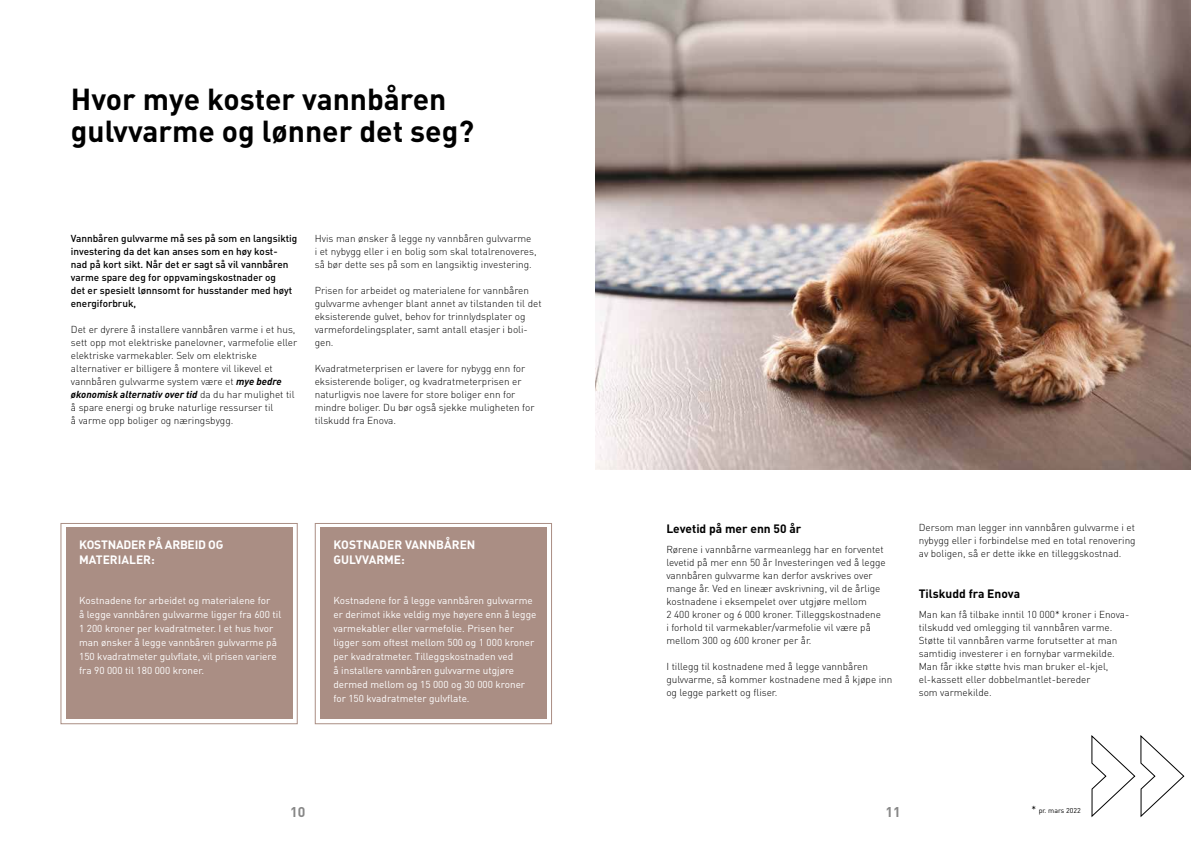
<style>
.page{position:relative;width:1191px;height:842px;background:#fff}
.page>*{position:absolute;margin:0;border:0;box-sizing:border-box;transform-origin:0 0}
.t1{font:700 30px/32px "DIN";color:#000}
.t2{font:700 14px "DIN";color:#878787}
.t3{font:700 12px "DIN";color:#000}
.t4{font:700 12px/15px "DIN";letter-spacing:-.02em;color:#fff}
.t5{font:700 12px/15px "DIN";color:#fff}
.t6{font:300 10px/13px "DIN";color:#000}
.t7{font:10px/14px "DIN";color:#fff}
.t8{font:500 10px/13px "DIN";color:#000}
.t9{font:7px "DIN";color:#000}
.s1{font-weight:700;font-style:italic}
.s2{font-size:10px}
</style>
<div class="page">
<div style="left:66px;top:527px;width:227px;height:192px;background:#aa8e84"></div>
<div style="left:320px;top:527px;width:227px;height:192px;background:#aa8e84"></div>
<div style="left:60px;top:523px;width:238px;height:201px;border:1px solid #aa8e84"></div>
<div style="left:315px;top:523px;width:237px;height:201px;border:1px solid #aa8e84"></div>
<svg style="left:1091px;top:735px;width:93px;height:82px"></svg>
<img style="left:595px;top:0;width:596px;height:469px">
<h1 class="t1" style="left:71px;top:82px;width:404px">Hvor mye koster vannbåren gulvvarme og lønner det seg?</h1>
<p class="t8" style="left:71px;top:232px;width:228px">Vannbåren gulvvarme må ses på som en langsiktig investering da det kan anses som en høy kost-<br>nad på kort sikt. Når det er sagt så vil vannbåren varme spare deg for oppvamingskostnader og<br>det er spesielt lønnsomt for husstander med høyt energiforbruk,</p>
<p class="t6" style="left:71px;top:323px;width:228px">Det er dyrere å installere vannbåren varme i et hus, sett opp mot elektriske panelovner, varmefolie eller elektriske varmekabler. Selv om elektriske alternativer er billigere å montere vil likevel et vannbåren gulvvarme system være et <span class="s1">mye bedre økonomisk alternativ over tid</span> da du har mulighet til å spare energi og bruke naturlige ressurser til<br>å varme opp boliger og næringsbygg.</p>
<p class="t6" style="left:315px;top:232px;width:223px">Hvis man ønsker å legge ny vannbåren gulvvarme<br>i et nybygg eller i en bolig som skal totalrenoveres, så bør dette ses på som en langsiktig investering.</p>
<p class="t6" style="left:315px;top:284px;width:228px">Prisen for arbeidet og materialene for vannbåren gulvvarme avhenger blant annet av tilstanden til det eksisterende gulvet, behov for trinnlydsplater og varmefordelingsplater, samt antall etasjer i boli&shy;gen.</p>
<p class="t6" style="left:315px;top:362px;width:221px">Kvadratmeterprisen er lavere for nybygg enn for eksisterende boliger, og kvadratmeterprisen er naturligvis noe lavere for store boliger enn for mindre boliger. Du bør også sjekke muligheten for tilskudd fra Enova.</p>
<p class="t4" style="left:79px;top:537px;width:146px">KOSTNADER PÅ ARBEID OG<br>MATERIALER:</p>
<p class="t7" style="left:79px;top:593px;width:204px">Kostnadene for arbeidet og materialene for<br>å legge vannbåren gulvvarme ligger fra 600 til 1 200 kroner per kvadratmeter. I et hus hvor man ønsker å legge vannbåren gulvvarme på 150 kvadratmeter gulvflate, vil prisen variere fra 90 000 til 180 000 kroner.</p>
<p class="t5" style="left:333px;top:537px;width:143px">KOSTNADER VANNBÅREN<br>GULVVARME:</p>
<p class="t7" style="left:333px;top:593px;width:204px">Kostnadene for å legge vannbåren gulvvarme er derimot ikke veldig mye høyere enn å legge varmekabler eller varmefolie. Prisen her ligger som oftest mellom 500 og 1 000 kroner per kvadratmeter. Tilleggskostnaden ved<br>å installere vannbåren gulvvarme utgjøre dermed mellom og 15 000 og 30 000 kroner for 150 kvadratmeter gulvflate.</p>
<p class="t3" style="left:666px;top:521px;width:136px">Levetid på mer enn 50 år</p>
<p class="t6" style="left:666px;top:543px;width:221px">Rørene i vannbårne varmeanlegg har en forventet levetid på mer enn 50 år Investeringen ved å legge vannbåren gulvvarme kan derfor avskrives over mange år. Ved en lineær avskrivning, vil de årlige kostnadene i eksempelet over utgjøre mellom<br>2 400 kroner og 6 000 kroner. Tilleggskostnadene i forhold til varmekabler/varmefolie vil være på mellom 300 og 600 kroner per år.</p>
<p class="t6" style="left:666px;top:660px;width:227px">I tillegg til kostnadene med å legge vannbåren gulvvarme, så kommer kostnadene med å kjøpe inn og legge parkett og fliser.</p>
<p class="t6" style="left:918px;top:521px;width:218px;text-align:justify">Dersom man legger inn vannbåren gulvvarme i et nybygg eller i forbindelse med en total renovering av boligen, så er dette ikke en tilleggskostnad.</p>
<p class="t3" style="left:918px;top:586px;width:103px">Tilskudd fra Enova</p>
<p class="t6" style="left:918px;top:608px;width:212px">Man kan få tilbake inntil 10 000* kroner i Enova&shy;tilskudd ved omlegging til vannbåren varme.<br>Støtte til vannbåren varme forutsetter at man samtidig investerer i en fornybar varmekilde.<br>Man får ikke støtte hvis man bruker el-kjel, el-kassett eller dobbelmantlet-bereder<br>som varmekilde.</p>
<h2 class="t2" style="left:290px;top:802px;width:17px">10</h2>
<h2 class="t2" style="left:885px;top:802px;width:17px">11</h2>
<p class="t9" style="left:1031px;top:806px;width:51px"><span class="s2">*</span> pr. mars 2022</p>
</div>
